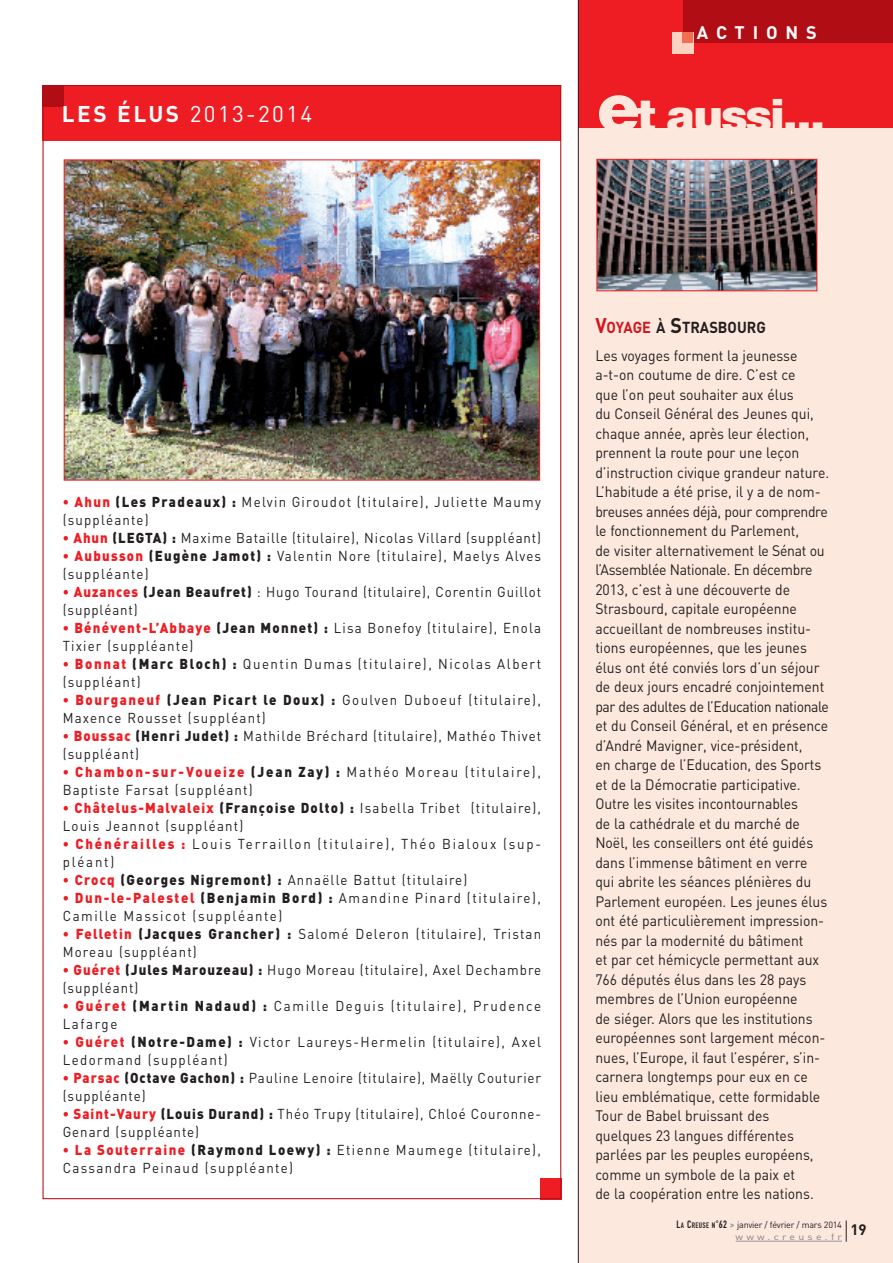
<style>
.page{position:relative;width:893px;height:1263px;background:#fff}
.page>*{position:absolute;margin:0;border:0;box-sizing:border-box;transform-origin:0 0}
.t1{font:900 49.65px "Nimbus Sans Novus T";letter-spacing:-.03em;color:#fde8dd}
.t2{font:22.5px "DIN";letter-spacing:.105em;color:#fff}
.t3{font:700 18px "DIN";letter-spacing:.435em;color:#fff}
.t4{font:700 15.75px "DIN";color:#231f20;scale:.93 1}
.t5{font:15px/19.5px "DIN";color:#231f20;scale:.93 1}
.t6{font:14.25px/18px "DIN";letter-spacing:.09em;color:#231f20;scale:.93 1}
.t7{font:14.25px/18px "DIN";letter-spacing:.07em;color:#231f20;scale:.93 1}
.t8{font:14.25px/18px "DIN";letter-spacing:.115em;color:#231f20;scale:.93 1}
.t9{font:14.25px/18px "DIN";letter-spacing:.135em;color:#231f20;scale:.93 1}
.t10{font:14.25px/18px "DIN";letter-spacing:.125em;color:#231f20;scale:.93 1}
.t11{font:9px/12px "DIN";letter-spacing:-.025em;color:#231f20}
.s1{font-weight:700}
.s2{font-size:73.5px}
.s3{font-weight:900;color:#ee1d23}
.s4{font-weight:900}
.s5{font-size:21px;color:#d1161e}
.s6{color:#d1161e}
.s7{font-size:21px}
.s8{font-family:"DIN Engschrift";font-size:10.5px}
.s9{font-family:"DIN Engschrift";font-size:7.8px}
.s10{font-weight:700;color:#939598}
.s11{color:#808285}
</style>
<div class="page">
<div style="left:578px;top:128px;width:315px;height:1135px;background:#fde8dd"></div>
<div style="left:578px;top:0;width:315px;height:128px;background:#ee1d23"></div>
<hr style="left:578px;top:0;width:1px;height:1263px;background:#231f20">
<div style="left:683px;top:0;width:210px;height:43px;background:#b00d15"></div>
<div style="left:672px;top:32px;width:21px;height:21px;background:#fcd2c0"></div>
<div style="left:683px;top:32px;width:10px;height:11px;background:#f36f51"></div>
<hr style="left:736px;top:1241px;width:106px;height:1px;background:#939598">
<svg style="left:846px;top:1220px;width:1px;height:22px"></svg>
<div style="left:540px;top:1178px;width:21px;height:21px;background:#ee1d23"></div>
<div style="left:43px;top:85px;width:518px;height:55px;background:#ee1d23"></div>
<div style="left:43px;top:85px;width:21px;height:21px;background:#b00d15"></div>
<img style="left:598px;top:161px;width:217px;height:128px">
<div style="left:596px;top:159px;width:221px;height:132px;border:1px solid #ee1d23"></div>
<img style="left:66px;top:161px;width:472px;height:317px">
<div style="left:64px;top:159px;width:476px;height:321px;border:1px solid #ee1d23"></div>
<h2 class="t2" style="left:62px;top:101px;width:252px"><span class="s1">LES ÉLUS</span> 2013-2014</h2>
<p class="t3" style="left:697px;top:22px;width:121px">ACTIONS</p>
<h1 class="t1" style="left:597px;top:85px;width:229px"><span class="s2">e</span>t aussi...</h1>
<p class="t6" style="left:63px;top:492px;width:516px"><span class="s3">• Ahun</span> <span class="s4">(Les Pradeaux) :</span> Melvin Giroudot (titulaire), Juliette Maumy (suppléante)</p>
<p class="t7" style="left:63px;top:528px;width:516px"><span class="s3">• Ahun</span> <span class="s4">(LEGTA) :</span> Maxime Bataille (titulaire), Nicolas Villard (suppléant)</p>
<p class="t6" style="left:63px;top:546px;width:516px"><span class="s3">• Aubusson</span> <span class="s4">(Eugène Jamot) :</span> Valentin Nore (titulaire), Maelys Alves (suppléante)</p>
<p class="t7" style="left:63px;top:582px;width:516px"><span class="s3">• Auzances</span> <span class="s4">(Jean Beaufret)</span> : Hugo Tourand (titulaire), Corentin Guillot (suppléant)</p>
<p class="t6" style="left:63px;top:618px;width:516px"><span class="s3">• Bénévent-L’Abbaye</span> <span class="s4">(Jean Monnet) :</span> Lisa Bonefoy (titulaire), Enola<br>Tixier (suppléante)</p>
<p class="t8" style="left:63px;top:654px;width:516px"><span class="s3">• Bonnat</span> <span class="s4">(Marc Bloch) :</span> Quentin Dumas (titulaire), Nicolas Albert (suppléant)</p>
<p class="t6" style="left:63px;top:690px;width:516px"><span class="s3">• Bourganeuf</span> <span class="s4">(Jean Picart le Doux) :</span> Goulven Duboeuf (titulaire),<br>Maxence Rousset (suppléant)</p>
<p class="t6" style="left:63px;top:726px;width:516px"><span class="s3">• Boussac</span> <span class="s4">(Henri Judet) :</span> Mathilde Bréchard (titulaire), Mathéo Thivet (suppléant)</p>
<p class="t6" style="left:63px;top:762px;width:516px"><span class="s3">• Chambon-sur-Voueize</span> <span class="s4">(Jean Zay) :</span> Mathéo Moreau (titulaire),<br>Baptiste Farsat (suppléant)</p>
<p class="t6" style="left:63px;top:798px;width:516px"><span class="s3">• Châtelus-Malvaleix</span> <span class="s4">(Françoise Dolto) :</span> Isabella Tribet (titulaire),<br>Louis Jeannot (suppléant)</p>
<p class="t9" style="left:63px;top:834px;width:516px"><span class="s3">• Chénérailles :</span> Louis Terraillon (titulaire), Théo Bialoux (sup&shy;pléant)</p>
<p class="t6" style="left:63px;top:870px;width:437px"><span class="s3">• Crocq</span> <span class="s4">(Georges Nigremont) :</span> Annaëlle Battut (titulaire)</p>
<p class="t8" style="left:63px;top:888px;width:516px"><span class="s3">• Dun-le-Palestel</span> <span class="s4">(Benjamin Bord) :</span> Amandine Pinard (titulaire),<br>Camille Massicot (suppléante)</p>
<p class="t6" style="left:63px;top:924px;width:516px"><span class="s3">• Felletin</span> <span class="s4">(Jacques Grancher) :</span> Salomé Deleron (titulaire), Tristan<br>Moreau (suppléant)</p>
<p class="t6" style="left:63px;top:960px;width:516px"><span class="s3">• Guéret</span> <span class="s4">(Jules Marouzeau) :</span> Hugo Moreau (titulaire), Axel Dechambre (suppléant)</p>
<p class="t10" style="left:63px;top:996px;width:516px"><span class="s3">• Guéret</span> <span class="s4">(Martin Nadaud) :</span> Camille Deguis (titulaire), Prudence<br>Lafarge</p>
<p class="t6" style="left:63px;top:1032px;width:516px"><span class="s3">• Guéret</span> <span class="s4">(Notre-Dame) :</span> Victor Laureys-Hermelin (titulaire), Axel<br>Ledormand (suppléant)</p>
<p class="t7" style="left:63px;top:1068px;width:516px"><span class="s3">• Parsac</span> <span class="s4">(Octave Gachon) :</span> Pauline Lenoire (titulaire), Maëlly Couturier (suppléante)</p>
<p class="t6" style="left:63px;top:1104px;width:516px"><span class="s3">• Saint-Vaury</span> <span class="s4">(Louis Durand) :</span> Théo Trupy (titulaire), Chloé Couronne-<br>Genard (suppléante)</p>
<p class="t6" style="left:63px;top:1140px;width:516px"><span class="s3">• La Souterraine</span> <span class="s4">(Raymond Loewy) :</span> Etienne Maumege (titulaire),<br>Cassandra Peinaud (suppléante)</p>
<p class="t4" style="left:595px;top:318px;width:185px"><span class="s5">V</span><span class="s6">OYAGE</span> À <span class="s7">S</span>TRASBOURG</p>
<p class="t5" style="left:595px;top:345px;width:253px">Les voyages forment la jeunesse a-t-on coutume de dire. C’est ce<br>que l’on peut souhaiter aux élus<br>du Conseil Général des Jeunes qui, chaque année, après leur élection, prennent la route pour une leçon d’instruction civique grandeur nature.<br>L’habitude a été prise, il y a de nom&shy;breuses années déjà, pour comprendre le fonctionnement du Parlement,<br>de visiter alternativement le Sénat ou l’Assemblée Nationale. En décembre 2013, c’est à une découverte de Strasbourd, capitale européenne accueillant de nombreuses institu&shy;tions européennes, que les jeunes élus ont été conviés lors d’un séjour de deux jours encadré conjointement par des adultes de l’Education nationale et du Conseil Général, et en présence d’André Mavigner, vice-président,<br>en charge de l’Education, des Sports et de la Démocratie participative.<br>Outre les visites incontournables<br>de la cathédrale et du marché de Noël, les conseillers ont été guidés dans l’immense bâtiment en verre qui abrite les séances plénières du Parlement européen. Les jeunes élus ont été particulièrement impression&shy;nés par la modernité du bâtiment<br>et par cet hémicycle permettant aux 766 députés élus dans les 28 pays membres de l’Union européenne<br>de siéger. Alors que les institutions européennes sont largement mécon&shy;nues, l’Europe, il faut l’espérer, s’in&shy;carnera longtemps pour eux en ce lieu emblématique, cette formidable Tour de Babel bruissant des quelques 23 langues différentes parlées par les peuples européens, comme un symbole de la paix et<br>de la coopération entre les nations.</p>
<p class="t11" style="left:735px;top:1218px;width:133px;text-indent:-59px"><span class="s8">L</span><span class="s9">A</span> <span class="s8">C</span><span class="s9">REUSE N</span><span class="s8">°62</span> <span class="s10">&gt;</span> janvier / février / mars 2014 <span class="s11">www.creuse.fr</span> <sup>19</sup></p>
</div>
